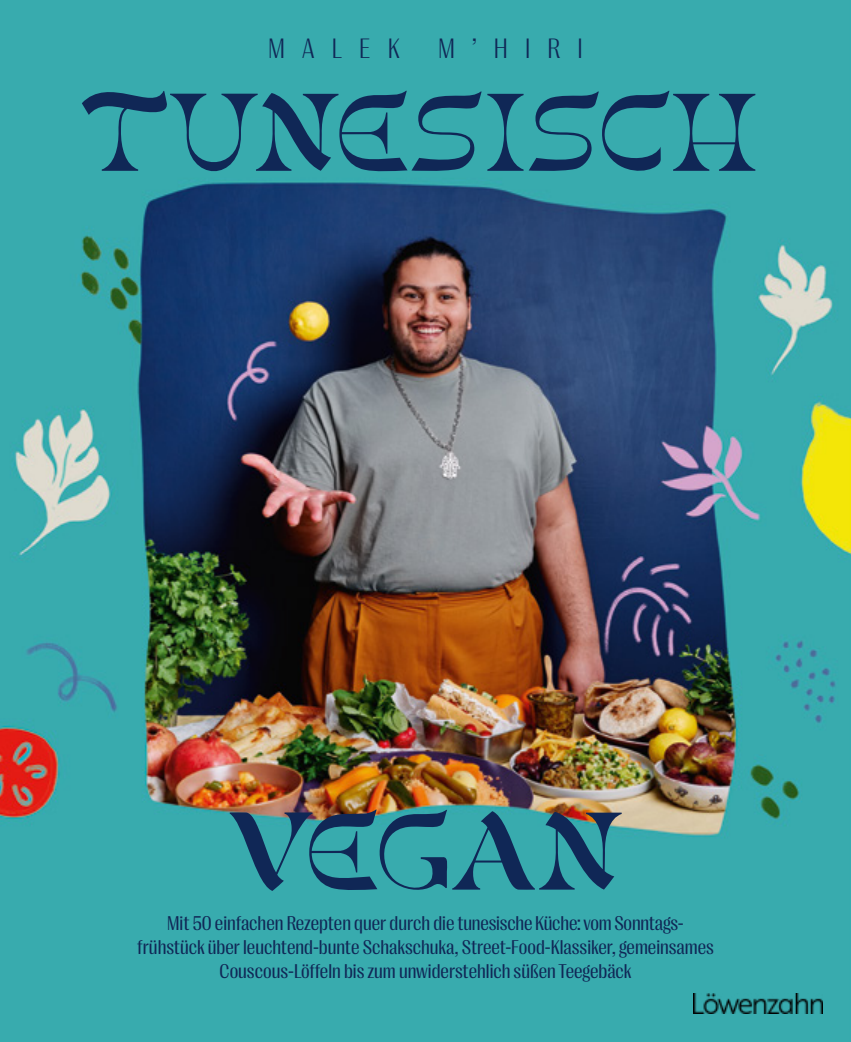
<style>
.page{position:relative;width:851px;height:1042px;background:#fff}
.page>*{position:absolute;margin:0;border:0;box-sizing:border-box;transform-origin:0 0}
.t1{font:145.5px "Gunsan";letter-spacing:-.005em;color:#102756}
.t2{font:300 28.5px "PP Right Gothic Compact";letter-spacing:.6em;color:#102756}
.t3{font:20.25px/24.3px "PP Right Gothic Compact";color:#102756;text-align:center}
</style>
<div class="page">
<img style="left:0;top:0;width:850px;height:1042px">
<img style="left:693px;top:993px;width:129px;height:20px">
<h2 class="t2" style="left:268px;top:33px;width:133px">MALEK</h2>
<h2 class="t2" style="left:438px;top:33px;width:146px">M’HIRI</h2>
<h1 class="t1" style="left:82px;top:65px;width:678px">Tunesisch</h1>
<h1 class="t1" style="left:227px;top:784px;width:397px">Vegan</h1>
<p class="t3" style="left:137px;top:910px;width:578px">Mit 50 einfachen Rezepten quer durch die tunesische Küche: vom Sonntags&shy;frühstück über leuchtend-bunte Schakschuka, Street-Food-Klassiker, gemeinsames<br>Couscous-Löffeln bis zum unwiderstehlich süßen Teegebäck</p>
</div>
